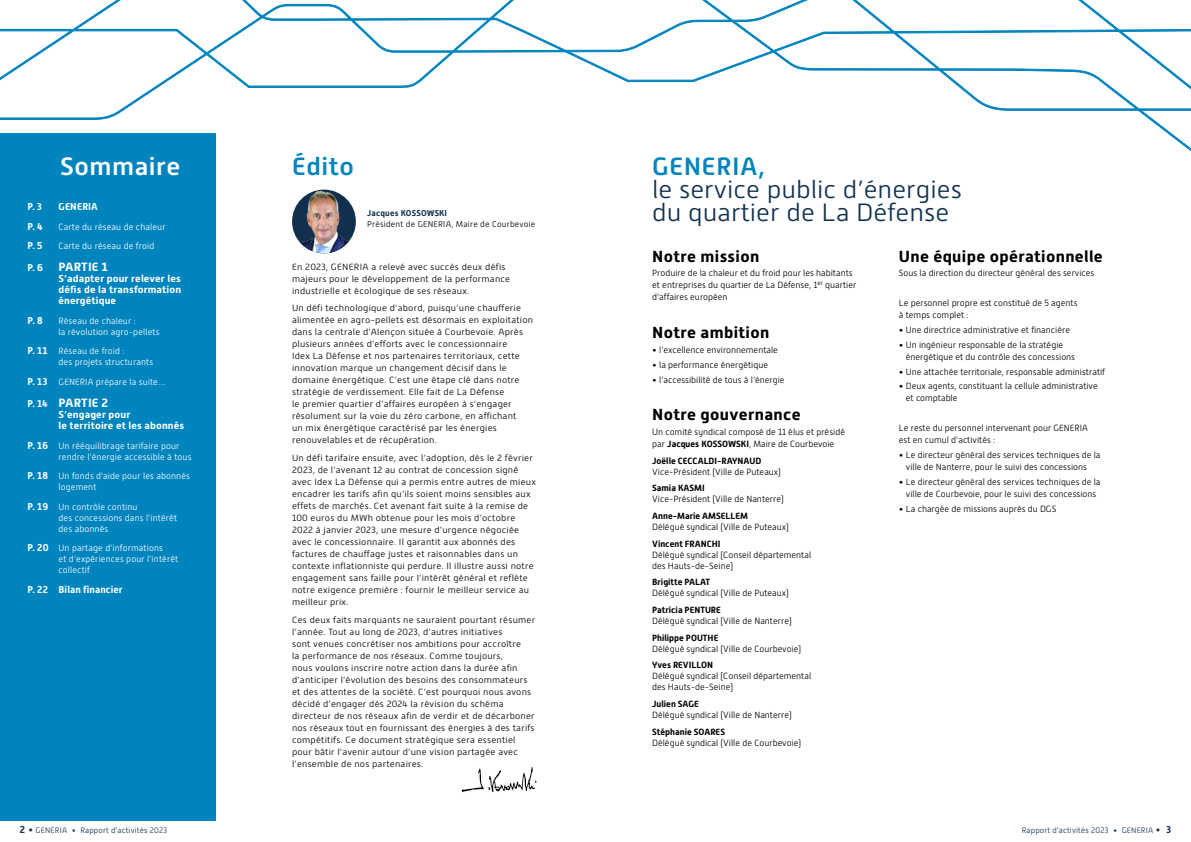
<style>
.page{position:relative;width:1191px;height:842px;background:#fff}
.page>*{position:absolute;margin:0;border:0;box-sizing:border-box;transform-origin:0 0}
.t1{font:300 25px/23px "Alwyn New";color:#12314f;scale:1.06 1}
.t2{font:500 25px "Alwyn New";letter-spacing:.02em;color:#0084be;scale:1.06 1}
.t3{font:500 25px "Alwyn New";letter-spacing:.02em;color:#fff;scale:1.06 1}
.t4{font:700 16px "Alwyn New";letter-spacing:.02em;color:#000;scale:1.06 1}
.t5{font:700 12px "Alwyn New";letter-spacing:.01em;color:#fff;scale:1.06 1}
.t6{font:700 10px/11px "Alwyn New";letter-spacing:.01em;color:#fff;text-align:justify;scale:1.06 1}
.t7{font:700 10px "Alwyn New";letter-spacing:.01em;color:#fff}
.t8{font:300 9px/12px "Alwyn New";letter-spacing:.02em;color:#000;scale:1.06 1}
.t9{font:300 9px/12px "Alwyn New";color:#000}
.t10{font:300 9px/11px "Alwyn New";letter-spacing:.01em;color:#fff}
.t11{font:700 9px "Alwyn New";color:#000}
.t12{font:300 8.5px "Alwyn New";letter-spacing:.02em;color:#000}
.t13{font:700 8.5px "Alwyn New";letter-spacing:.02em;color:#12314f}
.t14{font:300 8px "Alwyn New";letter-spacing:.02em;color:#12314f}
.s1{font-weight:700;font-size:10px}
.s2{font-size:10px}
.s3{font-weight:700}
</style>
<div class="page">
<div style="left:0;top:133px;width:215px;height:688px;background:#0084be"></div>
<img style="left:461px;top:767px;width:76px;height:26px">
<img style="left:292px;top:190px;width:64px;height:63px;border-radius:32px">
<svg style="left:0;top:0;width:1191px;height:157px"></svg>
<h1 class="t3" style="left:60px;top:152px;width:115px">Sommaire</h1>
<p class="t7" style="left:28px;top:201px;width:16px">P. 3</p>
<p class="t7" style="left:59px;top:201px;width:41px">GENERIA</p>
<p class="t7" style="left:28px;top:220px;width:17px">P. 4</p>
<p class="t10" style="left:59px;top:221px;width:109px">Carte du réseau de chaleur</p>
<p class="t7" style="left:28px;top:240px;width:17px">P. 5</p>
<p class="t10" style="left:59px;top:240px;width:97px">Carte du réseau de froid</p>
<p class="t7" style="left:28px;top:262px;width:17px">P. 6</p>
<h3 class="t5" style="left:59px;top:260px;width:48px">PARTIE 1</h3>
<p class="t6" style="left:59px;top:273px;width:117px">S’adapter pour relever les défis de la transformation énergétique</p>
<p class="t7" style="left:28px;top:315px;width:17px">P. 8</p>
<p class="t10" style="left:59px;top:315px;width:102px">Réseau de chaleur :<br>la révolution agro-pellets</p>
<p class="t10" style="left:59px;top:346px;width:96px;text-indent:-31px"><span class="s1">P. 11</span> Réseau de froid :<br>des projets structurants</p>
<p class="t10" style="left:28px;top:376px;width:140px"><span class="s1">P. 13</span> GENERIA prépare la suite…</p>
<h3 class="t5" style="left:28px;top:396px;width:78px"><span class="s2">P. 14</span> PARTIE 2</h3>
<p class="t6" style="left:59px;top:409px;width:120px">S’engager pour<br>le territoire et les abonnés</p>
<p class="t10" style="left:59px;top:440px;width:134px;text-indent:-31px"><span class="s1">P. 16</span> Un rééquilibrage tarifaire pour rendre l’énergie accessible à tous</p>
<p class="t10" style="left:59px;top:471px;width:133px;text-indent:-31px"><span class="s1">P. 18</span> Un fonds d'aide pour les abonnés logement</p>
<p class="t10" style="left:59px;top:501px;width:120px;text-indent:-31px"><span class="s1">P. 19</span> Un contrôle continu<br>des concessions dans l’intérêt des abonnés</p>
<p class="t10" style="left:59px;top:543px;width:121px;text-indent:-31px"><span class="s1">P. 20</span> Un partage d’informations<br>et d’expériences pour l’intérêt collectif</p>
<p class="t7" style="left:28px;top:583px;width:97px">P. 22 Bilan financier</p>
<h1 class="t2" style="left:292px;top:152px;width:60px">Édito</h1>
<p class="t13" style="left:367px;top:208px;width:81px">Jacques KOSSOWSKI</p>
<p class="t12" style="left:367px;top:219px;width:169px">Président de GENERIA, Maire de Courbevoie</p>
<p class="t8" style="left:292px;top:261px;width:207px">En 2023, GENERIA a relevé avec succès deux défis majeurs pour le développement de la performance industrielle et écologique de ses réseaux.</p>
<p class="t8" style="left:292px;top:302px;width:229px">Un défi technologique d’abord, puisqu’une chaufferie alimentée en agro-pellets est désormais en exploitation dans la centrale d’Alençon située à Courbevoie. Après plusieurs années d’efforts avec le concessionnaire<br>Idex La Défense et nos partenaires territoriaux, cette innovation marque un changement décisif dans le domaine énergétique. C’est une étape clé dans notre stratégie de verdissement. Elle fait de La Défense<br>le premier quartier d’affaires européen à s’engager résolument sur la voie du zéro carbone, en affichant<br>un mix énergétique caractérisé par les énergies renouvelables et de récupération.</p>
<p class="t8" style="left:292px;top:452px;width:232px">Un défi tarifaire ensuite, avec l’adoption, dès le 2 février 2023, de l’avenant 12 au contrat de concession signé avec Idex La Défense qui a permis entre autres de mieux encadrer les tarifs afin qu’ils soient moins sensibles aux effets de marchés. Cet avenant fait suite à la remise de 100 euros du MWh obtenue pour les mois d’octobre 2022 à janvier 2023, une mesure d’urgence négociée avec le concessionnaire. Il garantit aux abonnés des factures de chauffage justes et raisonnables dans un contexte inflationniste qui perdure. Il illustre aussi notre engagement sans faille pour l’intérêt général et reflète notre exigence première : fournir le meilleur service au meilleur prix.</p>
<p class="t8" style="left:292px;top:614px;width:231px">Ces deux faits marquants ne sauraient pourtant résumer l’année. Tout au long de 2023, d’autres initiatives<br>sont venues concrétiser nos ambitions pour accroître<br>la performance de nos réseaux. Comme toujours,<br>nous voulons inscrire notre action dans la durée afin d’anticiper l’évolution des besoins des consommateurs et des attentes de la société. C’est pourquoi nous avons décidé d’engager dès 2024 la révision du schéma directeur de nos réseaux afin de verdir et de décarboner nos réseaux tout en fournissant des énergies à des tarifs compétitifs. Ce document stratégique sera essentiel pour bâtir l’avenir autour d’une vision partagée avec l’ensemble de nos partenaires.</p>
<h1 class="t2" style="left:652px;top:152px;width:108px">GENERIA,</h1>
<h1 class="t1" style="left:652px;top:178px;width:294px">le service public d’énergies du quartier de La Défense</h1>
<h2 class="t4" style="left:652px;top:247px;width:103px">Notre mission</h2>
<p class="t9" style="left:652px;top:267px;width:206px">Produire de la chaleur et du froid pour les habitants et entreprises du quartier de La Défense, 1<sup>er</sup> quartier d’affaires européen</p>
<h2 class="t4" style="left:652px;top:323px;width:112px">Notre ambition</h2>
<p class="t9" style="left:652px;top:344px;width:127px">• l’excellence environnementale</p>
<p class="t9" style="left:652px;top:359px;width:117px">• la performance énergétique</p>
<p class="t9" style="left:652px;top:373px;width:134px">• l’accessibilité de tous à l’énergie</p>
<h2 class="t4" style="left:652px;top:405px;width:142px">Notre gouvernance</h2>
<p class="t9" style="left:652px;top:426px;width:194px">Un comité syndical composé de 11 élus et présidé par <span class="s3">Jacques KOSSOWSKI</span>, Maire de Courbevoie</p>
<p class="t11" style="left:652px;top:455px;width:110px">Joëlle CECCALDI-RAYNAUD</p>
<p class="t9" style="left:652px;top:466px;width:130px">Vice-Président (Ville de Puteaux)</p>
<p class="t11" style="left:652px;top:483px;width:54px">Samia KASMI</p>
<p class="t9" style="left:652px;top:493px;width:133px">Vice-Président (Ville de Nanterre)</p>
<p class="t11" style="left:652px;top:511px;width:97px">Anne-Marie AMSELLEM</p>
<p class="t9" style="left:652px;top:521px;width:138px">Délégué syndical (Ville de Puteaux)</p>
<p class="t11" style="left:652px;top:538px;width:70px">Vincent FRANCHI</p>
<p class="t9" style="left:652px;top:549px;width:160px;line-height:11px">Délégué syndical (Conseil départemental des Hauts‑de-Seine)</p>
<p class="t11" style="left:652px;top:577px;width:59px">Brigitte PALAT</p>
<p class="t9" style="left:652px;top:587px;width:138px">Délégué syndical (Ville de Puteaux)</p>
<p class="t11" style="left:652px;top:605px;width:70px">Patricia PENTURE</p>
<p class="t9" style="left:652px;top:615px;width:141px">Délégué syndical (Ville de Nanterre)</p>
<p class="t11" style="left:652px;top:632px;width:68px">Philippe POUTHE</p>
<p class="t9" style="left:652px;top:643px;width:150px">Délégué syndical (Ville de Courbevoie)</p>
<p class="t11" style="left:652px;top:660px;width:62px">Yves REVILLON</p>
<p class="t9" style="left:652px;top:671px;width:160px;line-height:11px">Délégué syndical (Conseil départemental des Hauts‑de-Seine)</p>
<p class="t11" style="left:652px;top:699px;width:48px">Julien SAGE</p>
<p class="t9" style="left:652px;top:709px;width:141px">Délégué syndical (Ville de Nanterre)</p>
<p class="t11" style="left:652px;top:726px;width:74px">Stéphanie SOARES</p>
<p class="t9" style="left:652px;top:737px;width:150px">Délégué syndical (Ville de Courbevoie)</p>
<h2 class="t4" style="left:899px;top:247px;width:194px">Une équipe opérationnelle</h2>
<p class="t9" style="left:899px;top:267px;width:197px">Sous la direction du directeur général des services</p>
<p class="t9" style="left:899px;top:297px;width:180px">Le personnel propre est constitué de 5 agents à temps complet :</p>
<p class="t9" style="left:899px;top:324px;width:173px">• Une directrice administrative et financière</p>
<p class="t9" style="left:906px;top:339px;width:171px;text-indent:-7px">• Un ingénieur responsable de la stratégie énergétique et du contrôle des concessions</p>
<p class="t9" style="left:899px;top:365px;width:208px">• Une attachée territoriale, responsable administratif</p>
<p class="t9" style="left:906px;top:380px;width:193px;text-indent:-7px">• Deux agents, constituant la cellule administrative et comptable</p>
<p class="t9" style="left:899px;top:422px;width:191px">Le reste du personnel intervenant pour GENERIA est en cumul d’activités :</p>
<p class="t9" style="left:906px;top:449px;width:196px;text-indent:-7px">• Le directeur général des services techniques de la ville de Nanterre, pour le suivi des concessions</p>
<p class="t9" style="left:899px;top:476px;width:203px;text-align:center">• Le directeur général des services techniques de la ville de Courbevoie, pour le suivi des concessions</p>
<p class="t9" style="left:899px;top:502px;width:159px">• La chargée de missions auprès du DGS</p>
<p class="t14" style="left:20px;top:826px;width:149px"><span class="s1">2</span> <span class="s2">•</span> GENERIA • Rapport d'activités 2023</p>
<p class="t14" style="left:1021px;top:826px;width:151px">Rapport d'activités 2023 • GENERIA <span class="s2">•</span> <span class="s1">3</span></p>
</div>
